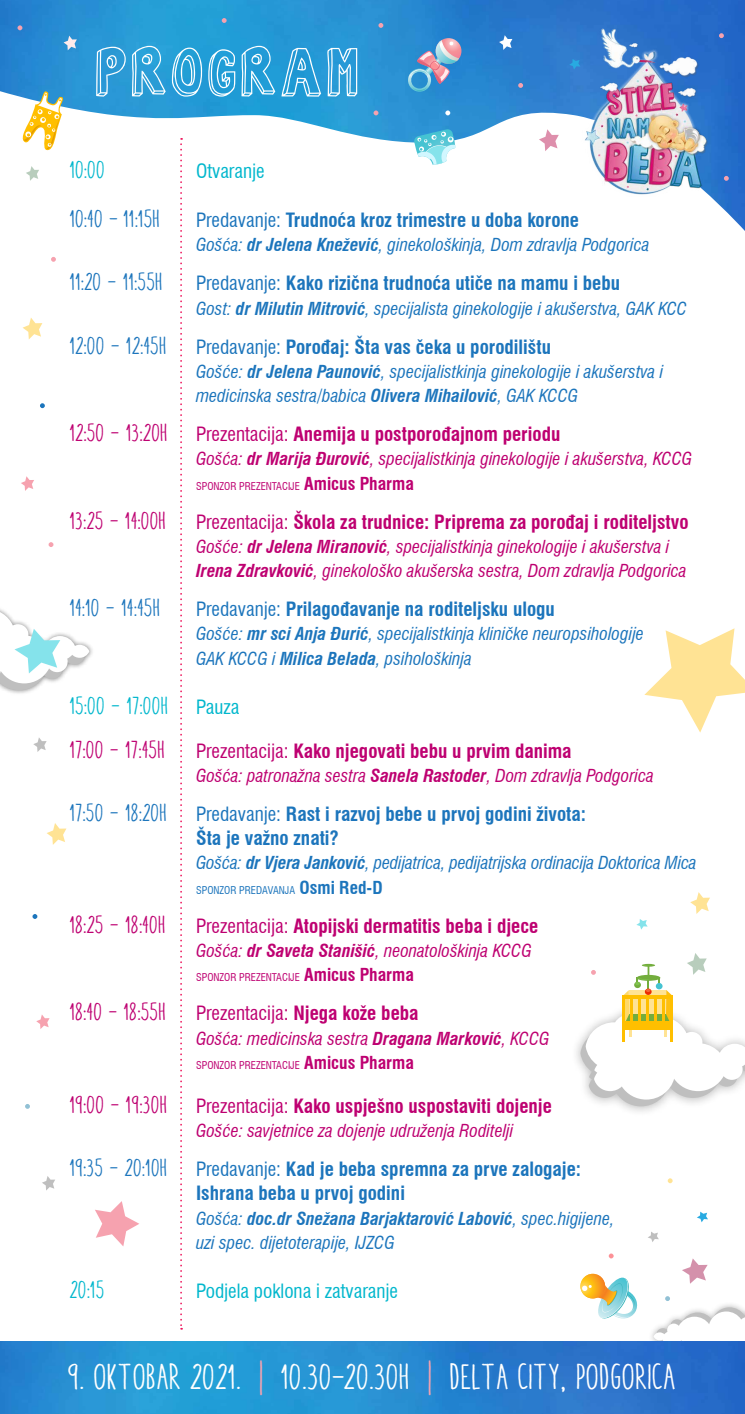
<style>
.page{position:relative;width:745px;height:1414px;background:#fff}
.page>*{position:absolute;margin:0;border:0;box-sizing:border-box;transform-origin:0 0}
.t1{font:77.17px "Bob's Burgers 2";letter-spacing:.08em;color:#fff}
.t2{font:condensed 35.88px "Aracne CE Regular";color:#fff}
.t3{font:condensed 24.5px "Aracne";color:#1c75bc}
.t4{font:condensed 24.5px "Aracne";color:#01b7cd}
.t5{font:700 condensed 19.25px/24.2px "Swiss 721 BT";color:#1c75bc}
.t6{font:700 condensed 19.25px "Swiss 721 BT";color:#be0071}
.t7{font:condensed 19.25px "Swiss 721 BT";color:#be0071}
.t8{font:condensed 19.25px "Swiss 721 BT";color:#01b7cd}
.t9{font:italic condensed 17.5px/24.2px "Swiss 721 BT";color:#1c75bc}
.t10{font:italic condensed 17.5px/24.2px "Swiss 721 BT";color:#be0071}
.t11{font:condensed 10.5px "Swiss 721 BT";color:#be0071}
.t12{font:condensed 10.5px "Swiss 721 BT";color:#1c75bc}
.s1{font-weight:400}
.s2{font-weight:700}
.s3{font-family:"Aracne";font-weight:400;font-size:24.5px}
.s4{font-weight:700;font-size:17.5px}
.s5{font-family:"Swiss 721 BT";font-size:19.25px}
.s6{font-family:"Aracne";font-size:24.5px}
.s7{color:#f6a2af}
</style>
<div class="page">
<div style="left:647px;top:1301px;width:97px;height:69px;background:#000;opacity:.3"></div>
<svg style="left:653px;top:1307px;width:91px;height:34px"></svg>
<img style="left:0;top:0;width:744px;height:230px">
<img style="left:0;top:1341px;width:744px;height:73px">
<svg style="left:180px;top:138px;width:2px;height:1191px"></svg>
<svg style="left:40px;top:403px;width:5px;height:5px"></svg>
<svg style="left:23px;top:318px;width:19px;height:21px"></svg>
<svg style="left:63px;top:36px;width:14px;height:14px"></svg>
<svg style="left:518px;top:83px;width:4px;height:5px"></svg>
<svg style="left:723px;top:176px;width:5px;height:5px"></svg>
<svg style="left:718px;top:33px;width:5px;height:5px"></svg>
<svg style="left:18px;top:25px;width:4px;height:5px"></svg>
<svg style="left:21px;top:476px;width:13px;height:15px"></svg>
<svg style="left:26px;top:166px;width:13px;height:15px"></svg>
<svg style="left:499px;top:35px;width:13px;height:15px"></svg>
<svg style="left:33px;top:738px;width:14px;height:14px"></svg>
<svg style="left:49px;top:542px;width:4px;height:5px"></svg>
<svg style="left:378px;top:23px;width:5px;height:5px"></svg>
<svg style="left:221px;top:18px;width:5px;height:5px"></svg>
<svg style="left:445px;top:110px;width:5px;height:5px"></svg>
<svg style="left:51px;top:257px;width:5px;height:5px"></svg>
<svg style="left:373px;top:110px;width:5px;height:5px"></svg>
<svg style="left:406px;top:38px;width:56px;height:55px;background:#699bc9"></svg>
<svg style="left:413px;top:129px;width:42px;height:36px"></svg>
<svg style="left:538px;top:129px;width:20px;height:22px"></svg>
<img style="left:568px;top:25px;width:150px;height:171px">
<svg style="left:19px;top:91px;width:47px;height:60px"></svg>
<svg style="left:682px;top:1258px;width:25px;height:26px"></svg>
<svg style="left:667px;top:1178px;width:5px;height:5px"></svg>
<svg style="left:580px;top:1274px;width:57px;height:45px"></svg>
<svg style="left:608px;top:1253px;width:5px;height:5px"></svg>
<svg style="left:665px;top:1296px;width:4px;height:5px"></svg>
<svg style="left:697px;top:1211px;width:10px;height:11px"></svg>
<div style="left:569px;top:1004px;width:175px;height:113px;background:#000;opacity:.3"></div>
<svg style="left:636px;top:919px;width:11px;height:10px"></svg>
<svg style="left:580px;top:953px;width:164px;height:153px"></svg>
<svg style="left:690px;top:892px;width:19px;height:22px"></svg>
<svg style="left:648px;top:1232px;width:10px;height:10px"></svg>
<svg style="left:0;top:609px;width:89px;height:85px"></svg>
<svg style="left:644px;top:628px;width:100px;height:104px"></svg>
<svg style="left:95px;top:1201px;width:44px;height:45px"></svg>
<svg style="left:36px;top:1015px;width:14px;height:14px"></svg>
<svg style="left:47px;top:823px;width:19px;height:22px"></svg>
<svg style="left:32px;top:914px;width:5px;height:5px"></svg>
<svg style="left:42px;top:1176px;width:13px;height:14px"></svg>
<svg style="left:25px;top:1104px;width:5px;height:5px"></svg>
<h1 class="t1" style="left:96px;top:44px;width:262px">PROGRAM</h1>
<h3 class="t4" style="left:70px;top:157px;width:37px">10:00</h3>
<p class="t8" style="left:196px;top:159px;width:70px">Otvaranje</p>
<h3 class="t3" style="left:70px;top:206px;width:92px">10:40 - 11:15h</h3>
<p class="t5" style="left:196px;top:208px;width:384px"><span class="s1">Predavanje:</span> Trudnoća kroz trimestre u doba korone</p>
<p class="t9" style="left:196px;top:233px;width:454px">Gošća: <span class="s2">dr Jelena Knežević</span>, ginekološkinja, Dom zdravlja Podgorica</p>
<h3 class="t3" style="left:70px;top:269px;width:95px">11:20 – 11:55H</h3>
<p class="t5" style="left:196px;top:271px;width:425px"><span class="s1">Predavanje:</span> Kako rizična trudnoća utiče na mamu i bebu</p>
<p class="t9" style="left:196px;top:296px;width:492px">Gost: <span class="s2">dr Milutin Mitrović</span>, specijalista ginekologije i akušerstva, GAK KCC</p>
<p class="t5" style="left:70px;top:335px;width:482px"><span class="s3">12:00 – 12:45h</span> <span class="s1">Predavanje:</span> Porođaj: Šta vas čeka u porodilištu</p>
<p class="t9" style="left:196px;top:359px;width:468px">Gošće: <span class="s2">dr Jelena Paunović</span>, specijalistkinja ginekologije i akušerstva i medicinska sestra/babica <span class="s2">Olivera Mihailović</span>, GAK KCCG</p>
<p class="t6" style="left:70px;top:423px;width:491px"><span class="s3">12:50 – 13:20H</span> <span class="s1">Prezentacija:</span> Anemija u postporođajnom periodu</p>
<p class="t10" style="left:196px;top:447px;width:497px">Gošća: <span class="s2">dr Marija Ðurović</span>, specijalistkinja ginekologije i akušerstva, KCCG</p>
<p class="t11" style="left:196px;top:479px;width:219px">SPONZOR PREZENTACIJE <span class="s4">Amicus Pharma</span></p>
<p class="t6" style="left:70px;top:510px;width:619px"><span class="s3">13:25 – 14:00H</span> <span class="s1">Prezentacija:</span> Škola za trudnice: Priprema za porođaj i roditeljstvo</p>
<p class="t10" style="left:196px;top:534px;width:491px">Gošće: <span class="s2">dr Jelena Miranović</span>, specijalistkinja ginekologije i akušerstva i<br><span class="s2">Irena Zdravković</span>, ginekološko akušerska sestra, Dom zdravlja Podgorica</p>
<h3 class="t3" style="left:70px;top:595px;width:92px">14:10 – 14:45H</h3>
<p class="t5" style="left:196px;top:597px;width:360px"><span class="s1">Predavanje:</span> Prilagođavanje na roditeljsku ulogu</p>
<p class="t9" style="left:196px;top:622px;width:449px">Gošće: <span class="s2">mr sci Anja Ðurić</span>, specijalistkinja kliničke neuropsihologije<br>GAK KCCG i <span class="s2">Milica Belada</span>, psihološkinja</p>
<h3 class="t4" style="left:70px;top:692px;width:171px">15:00 – 17:00H <span class="s5">Pauza</span></h3>
<p class="t6" style="left:70px;top:739px;width:503px"><span class="s3">17:00 – 17:45H</span> <span class="s1">Prezentacija:</span> Kako njegovati bebu u prvim danima</p>
<p class="t10" style="left:196px;top:763px;width:459px">Gošća: patronažna sestra <span class="s2">Sanela Rastoder</span>, Dom zdravlja Podgorica</p>
<p class="t5" style="left:196px;top:802px;width:391px;text-indent:-126px"><span class="s3">17:50 – 18:20h</span> <span class="s1">Predavanje:</span> Rast i razvoj bebe u prvoj godini života:<br>Šta je važno znati?</p>
<p class="t9" style="left:196px;top:851px;width:502px">Gošća: <span class="s2">dr Vjera Janković</span>, pedijatrica, pedijatrijska ordinacija Doktorica Mica</p>
<p class="t12" style="left:196px;top:883px;width:188px">SPONZOR PREDAVANJA <span class="s4">Osmi Red-D</span></p>
<p class="t6" style="left:70px;top:914px;width:469px"><span class="s3">18:25 – 18:40H</span> <span class="s1">Prezentacija:</span> Atopijski dermatitis beba i djece</p>
<p class="t10" style="left:196px;top:938px;width:337px">Gošća: <span class="s2">dr Saveta Stanišić</span>, neonatološkinja KCCG</p>
<p class="t11" style="left:196px;top:971px;width:219px">SPONZOR PREZENTACIJE <span class="s4">Amicus Pharma</span></p>
<p class="t7" style="left:70px;top:1002px;width:350px"><span class="s6">18:40 – 18:55H</span> Prezentacija: <span class="s2">Njega kože beba</span></p>
<p class="t10" style="left:196px;top:1026px;width:354px">Gošća: medicinska sestra <span class="s2">Dragana Marković</span>, KCCG</p>
<p class="t11" style="left:196px;top:1058px;width:219px">SPONZOR PREZENTACIJE <span class="s4">Amicus Pharma</span></p>
<p class="t6" style="left:70px;top:1094px;width:483px"><span class="s3">19:00 – 19:30H</span> <span class="s1">Prezentacija:</span> Kako uspješno uspostaviti dojenje</p>
<p class="t10" style="left:196px;top:1118px;width:318px">Gošće: savjetnice za dojenje udruženja Roditelji</p>
<p class="t5" style="left:196px;top:1157px;width:386px;text-indent:-126px"><span class="s3">19:35 – 20:10H</span> <span class="s1">Predavanje:</span> Kad je beba spremna za prve zalogaje:<br>Ishrana beba u prvoj godini</p>
<p class="t9" style="left:196px;top:1206px;width:419px">Gošća: <span class="s2">doc.dr Snežana Barjaktarović Labović</span>, spec.higijene, uzi spec. dijetoterapije, IJZCG</p>
<h3 class="t4" style="left:70px;top:1276px;width:37px">20:15</h3>
<p class="t8" style="left:196px;top:1279px;width:203px">Podjela poklona i zatvaranje</p>
<h2 class="t2" style="left:68px;top:1356px;width:609px">9. OKTOBAR 2021. <span class="s7">|</span> 10.30-20.30H <span class="s7">|</span> DELTA CITY, PODGORICA</h2>
</div>
